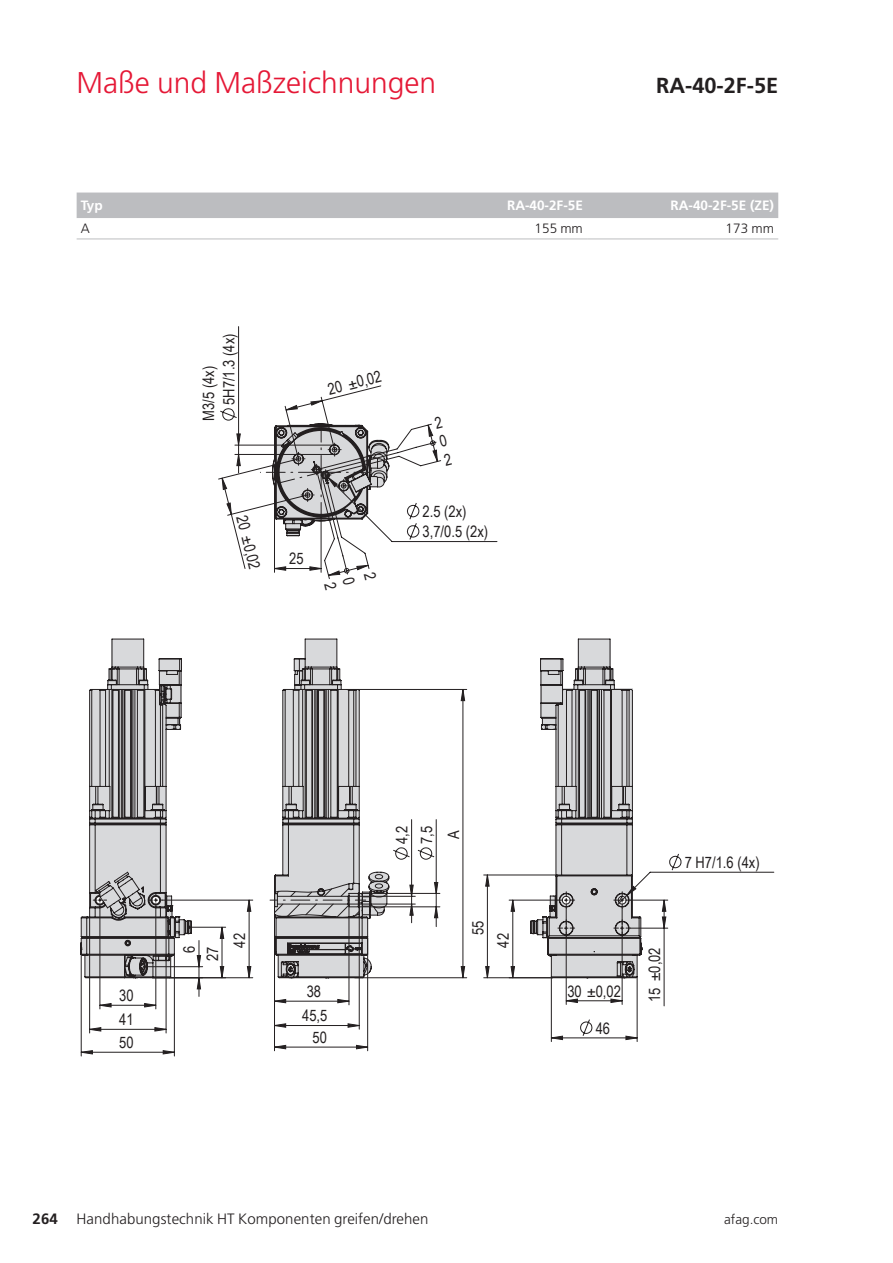
<style>
.page{position:relative;width:893px;height:1263px;background:#fff}
.page>*{position:absolute;margin:0;border:0;box-sizing:border-box;transform-origin:0 0}
.t1{font:300 30px "Frutiger LT Pro";color:#e51836}
.t2{font:700 21.75px "Frutiger LT Pro";color:#231f20}
.t3{font:15.75px/20.2px "Arial Narrow";color:#231f20}
.t4{font:300 15px "Frutiger LT Pro";letter-spacing:.005em;color:#231f20}
.t5{font:700 13.5px "Frutiger LT Pro";color:#fff}
.t6{font:300 13.5px "Frutiger LT Pro";letter-spacing:.005em;color:#231f20}
.s1{font-weight:700}
</style>
<div class="page">
<div style="left:77px;top:193px;width:701px;height:25px;background:#bcbdc0"></div>
<hr style="left:77px;top:239px;width:319px;height:1px;background:#bcbdc0">
<hr style="left:396px;top:239px;width:191px;height:1px;background:#bcbdc0">
<hr style="left:587px;top:239px;width:191px;height:1px;background:#bcbdc0">
<hr style="left:238px;top:327px;width:1px;height:111px;background:#231f20">
<hr style="left:630px;top:900px;width:38px;height:1px;background:#231f20">
<hr style="left:630px;top:928px;width:38px;height:1px;background:#231f20">
<hr style="left:664px;top:928px;width:1px;height:78px;background:#231f20">
<hr style="left:637px;top:977px;width:1px;height:64px;background:#231f20">
<svg style="left:81px;top:899px;width:545px;height:155px"></svg>
<svg style="left:237px;top:541px;width:429px;height:437px"></svg>
<svg style="left:551px;top:1019px;width:87px;height:21px"></svg>
<svg style="left:80px;top:638px;width:121px;height:358px"></svg>
<svg style="left:270px;top:638px;width:169px;height:341px"></svg>
<svg style="left:530px;top:638px;width:112px;height:341px"></svg>
<svg style="left:218px;top:385px;width:234px;height:205px"></svg>
<h1 class="t1" style="left:77px;top:65px;width:361px">Maße und Maßzeichnungen</h1>
<h2 class="t2" style="left:656px;top:72px;width:124px">RA-40-2F-5E</h2>
<p class="t5" style="left:81px;top:198px;width:23px">Typ</p>
<p class="t5" style="left:507px;top:198px;width:77px">RA-40-2F-5E</p>
<p class="t5" style="left:670px;top:198px;width:105px">RA-40-2F-5E (ZE)</p>
<p class="t6" style="left:81px;top:221px;width:11px">A</p>
<p class="t6" style="left:534px;top:221px;width:50px">155 mm</p>
<p class="t6" style="left:726px;top:221px;width:50px">173 mm</p>
<p class="t3" style="left:198px;top:405px;width:73px;text-indent:-16px;rotate:-90deg">M3/5 (4x)<br>5H7/1.3 (4x)</p>
<p class="t3" style="left:325px;top:379px;width:56px;rotate:-14deg">20 ±0,02</p>
<p class="t3" style="left:252px;top:513px;width:56px;rotate:76deg">20 ±0,02</p>
<p class="t3" style="left:289px;top:548px;width:16px">25</p>
<p class="t3" style="left:423px;top:501px;width:67px">2.5 (2x)<br>3,7/0.5 (2x)</p>
<p class="t3" style="left:119px;top:985px;width:16px">30</p>
<p class="t3" style="left:119px;top:1008px;width:16px;line-height:23px">41<br>50</p>
<p class="t3" style="left:179px;top:953px;width:9px;rotate:-90deg">6</p>
<p class="t3" style="left:202px;top:961px;width:16px;rotate:-90deg">27</p>
<p class="t3" style="left:229px;top:947px;width:16px;rotate:-90deg">42</p>
<p class="t3" style="left:307px;top:981px;width:16px">38</p>
<p class="t3" style="left:302px;top:1004px;width:27px;line-height:21.6px;text-align:right">45,5<br>50</p>
<p class="t3" style="left:391px;top:844px;width:20px;rotate:-90deg">4,2</p>
<p class="t3" style="left:416px;top:844px;width:20px;rotate:-90deg">7,5</p>
<p class="t3" style="left:443px;top:839px;width:10px;rotate:-90deg">A</p>
<p class="t3" style="left:467px;top:935px;width:16px;rotate:-90deg">55</p>
<p class="t3" style="left:493px;top:947px;width:16px;rotate:-90deg">42</p>
<p class="t3" style="left:685px;top:852px;width:76px">7 H7/1.6 (4x)</p>
<p class="t3" style="left:567px;top:980px;width:55px">30 ±0,02</p>
<p class="t3" style="left:596px;top:1017px;width:16px">46</p>
<p class="t3" style="left:644px;top:1002px;width:56px;rotate:-90deg">15 ±0,02</p>
<p class="t4" style="left:33px;top:1210px;width:106px"><span class="s1">264</span> $Chapter</p>
<p class="t4" style="left:77px;top:1210px;width:353px">Handhabungstechnik HT Komponenten greifen/drehen</p>
<p class="t6" style="left:724px;top:1211px;width:55px">afag.com</p>
</div>
